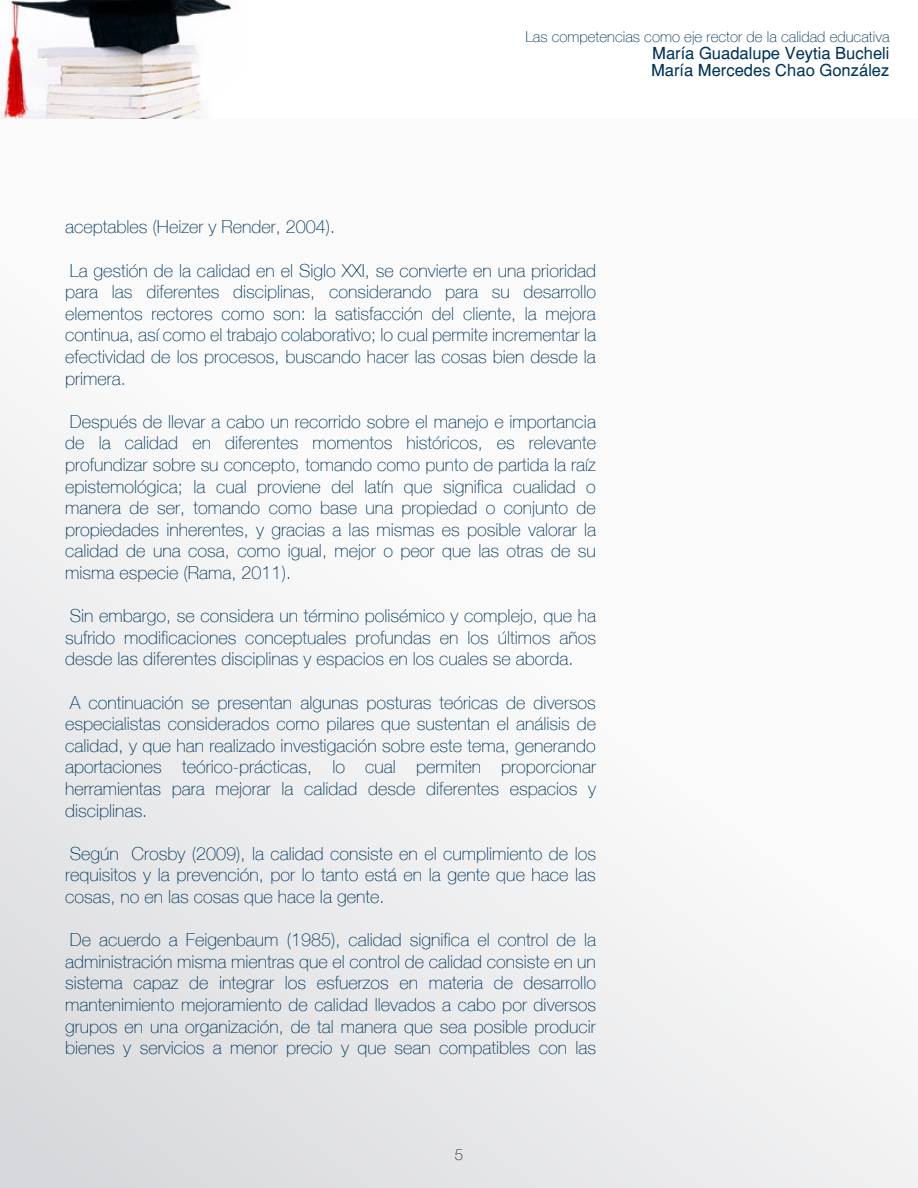
<style>
.page{position:relative;width:918px;height:1188px;background:#fff}
.page>*{position:absolute;margin:0;border:0;box-sizing:border-box;transform-origin:0 0}
.t1{font:100 18px/21.6px "Helve Nue";color:#003458;text-align:justify}
.t2{font:16.5px/16.5px "Helvetica";color:#003458}
.t3{font:100 15px "Helve Nue";color:#003458}
.t4{font:100 15px "Helve Nue";color:#1f1813}
</style>
<div class="page">
<div style="left:1px;top:2px;width:917px;height:1186px;background:linear-gradient(to bottom,#fff,#e7e7e9)"></div>
<img style="left:0;top:0;width:918px;height:118px">
<p class="t3" style="left:525px;top:27px;width:366px">Las competencias como eje rector de la calidad educativa</p>
<p class="t2" style="left:651px;top:45px;width:240px">María Guadalupe Veytia Bucheli<br>María Mercedes Chao González</p>
<p class="t1" style="left:65px;top:216px;width:271px">aceptables (Heizer y Render, 2004).</p>
<p class="t1" style="left:65px;top:259px;width:532px">La gestión de la calidad en el Siglo XXI, se convierte en una prioridad para las diferentes disciplinas, considerando para su desarrollo elementos rectores como son: la satisfacción del cliente, la mejora continua, así como el trabajo colaborativo; lo cual permite incrementar la efectividad de los procesos, buscando hacer las cosas bien desde la primera.</p>
<p class="t1" style="left:65px;top:410px;width:532px">Después de llevar a cabo un recorrido sobre el manejo e importancia de la calidad en diferentes momentos históricos, es relevante profundizar sobre su concepto, tomando como punto de partida la raíz epistemológica; la cual proviene del latín que significa cualidad o manera de ser, tomando como base una propiedad o conjunto de propiedades inherentes, y gracias a las mismas es posible valorar la calidad de una cosa, como igual, mejor o peor que las otras de su misma especie (Rama, 2011).</p>
<p class="t1" style="left:65px;top:604px;width:532px">Sin embargo, se considera un término polisémico y complejo, que ha sufrido modificaciones conceptuales profundas en los últimos años desde las diferentes disciplinas y espacios en los cuales se aborda.</p>
<p class="t1" style="left:65px;top:691px;width:532px">A continuación se presentan algunas posturas teóricas de diversos especialistas considerados como pilares que sustentan el análisis de calidad, y que han realizado investigación sobre este tema, generando aportaciones teórico-prácticas, lo cual permiten proporcionar herramientas para mejorar la calidad desde diferentes espacios y disciplinas.</p>
<p class="t1" style="left:65px;top:842px;width:532px">Según Crosby (2009), la calidad consiste en el cumplimiento de los requisitos y la prevención, por lo tanto está en la gente que hace las cosas, no en las cosas que hace la gente.</p>
<p class="t1" style="left:65px;top:928px;width:532px">De acuerdo a Feigenbaum (1985), calidad significa el control de la administración misma mientras que el control de calidad consiste en un sistema capaz de integrar los esfuerzos en materia de desarrollo mantenimiento mejoramiento de calidad llevados a cabo por diversos grupos en una organización, de tal manera que sea posible producir bienes y servicios a menor precio y que sean compatibles con las</p>
<p class="t4" style="left:455px;top:1146px;width:10px">5</p>
</div>
